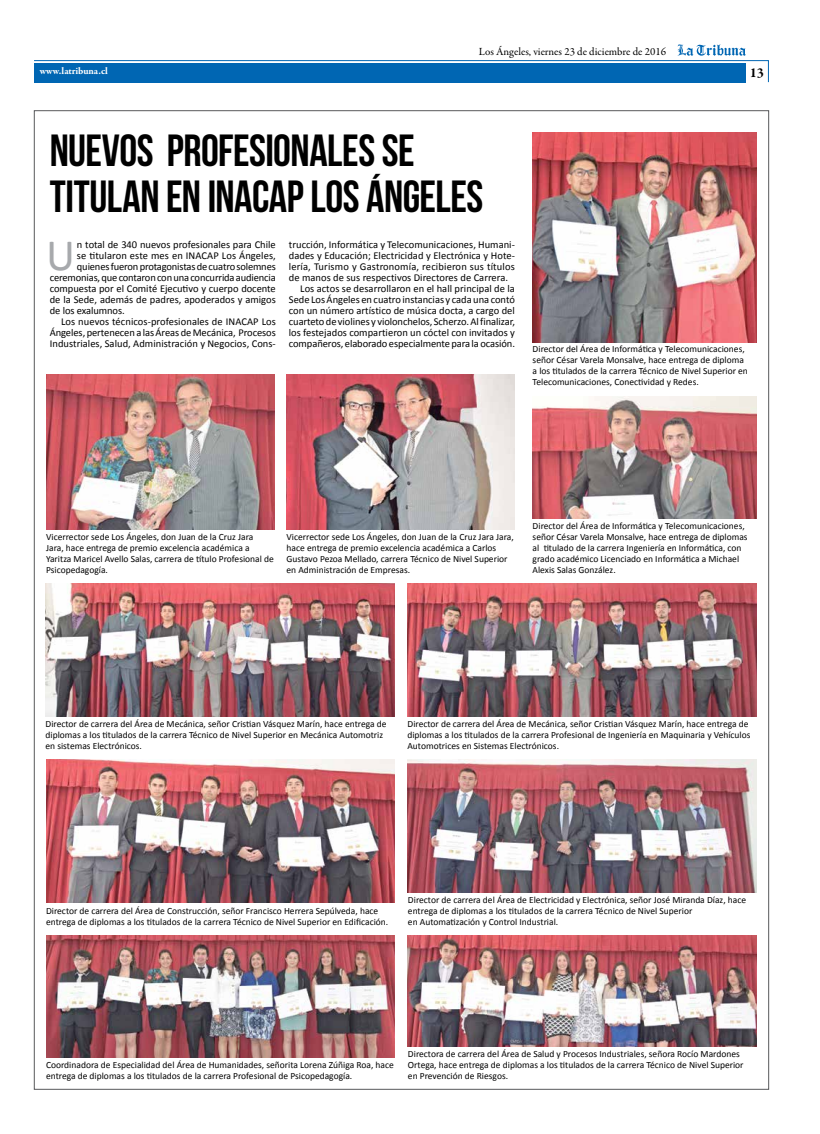
<style>
.page{position:relative;width:820px;height:1134px;background:#fff}
.page>*{position:absolute;margin:0;border:0;box-sizing:border-box;transform-origin:0 0}
.t1{font:45.2px "Calibri";color:#a7a9ac}
.t2{font:45px/46px "Bebas Neue";letter-spacing:-.01em;color:#000}
.t3{font:700 14px "Garamond Premr Pro";color:#000}
.t4{font:11px "Garamond Premr Pro";color:#000}
.t5{font:10.5px "Calibri";color:#000}
.t6{font:700 10px "Garamond Premr Pro";letter-spacing:-.005em;color:#fff}
.t7{font:9.5px/11px "Calibri";color:#000}
</style>
<div class="page">
<svg style="left:34px;top:44px;width:735px;height:39px"></svg>
<img style="left:45px;top:583px;width:350px;height:133px">
<img style="left:46px;top:759px;width:349px;height:143px">
<img style="left:46px;top:935px;width:349px;height:122px">
<img style="left:408px;top:935px;width:348px;height:111px">
<img style="left:408px;top:583px;width:348px;height:133px">
<img style="left:408px;top:759px;width:348px;height:133px">
<img style="left:532px;top:396px;width:224px;height:122px">
<img style="left:532px;top:132px;width:224px;height:210px">
<img style="left:286px;top:374px;width:228px;height:155px">
<img style="left:46px;top:374px;width:228px;height:155px">
<p class="t4" style="left:478px;top:45px;width:189px">Los Ángeles, viernes 23 de diciembre de 2016</p>
<p class="t6" style="left:40px;top:65px;width:70px">www.latribuna.cl</p>
<h3 class="t3" style="left:749px;top:64px;width:16px">13</h3>
<h2 class="t2" style="left:50px;top:127px;width:435px">NUEVOS PROFESIONALES SE<br>TITULAN EN INACAP LOS ÁNGELES</h2>
<h1 class="t1" style="left:46px;top:226px;width:30px">U</h1>
<p class="t5" style="left:77px;top:238px;width:200px">n total de 340 nuevos profesionales para Chile</p>
<p class="t5" style="left:289px;top:238px;width:227px">trucción, Informática y Telecomunicaciones, Humani-</p>
<p class="t5" style="left:289px;top:249px;width:227px">dades y Educación; Electricidad y Electrónica y Hote-</p>
<p class="t5" style="left:289px;top:260px;width:227px">lería, Turismo y Gastronomía, recibieron sus títulos</p>
<p class="t5" style="left:289px;top:271px;width:221px">de manos de sus respectivos Directores de Carrera.</p>
<p class="t5" style="left:300px;top:282px;width:216px">Los actos se desarrollaron en el hall principal de la</p>
<p class="t5" style="left:289px;top:293px;width:227px">Sede Los Ángeles en cuatro instancias y cada una contó</p>
<p class="t5" style="left:289px;top:304px;width:227px">con un número artístico de música docta, a cargo del</p>
<p class="t5" style="left:289px;top:315px;width:227px">cuarteto de violines y violonchelos, Scherzo. Al finalizar,</p>
<p class="t5" style="left:289px;top:326px;width:227px">los festejados compartieron un cóctel con invitados y</p>
<p class="t5" style="left:289px;top:337px;width:227px">compañeros, elaborado especialmente para la ocasión.</p>
<p class="t5" style="left:77px;top:249px;width:200px">se titularon este mes en INACAP Los Ángeles,</p>
<p class="t5" style="left:77px;top:260px;width:200px">quienes fueron protagonistas de cuatro solemnes</p>
<p class="t5" style="left:50px;top:271px;width:227px">ceremonias, que contaron con una concurrida audiencia</p>
<p class="t5" style="left:50px;top:282px;width:227px">compuesta por el Comité Ejecutivo y cuerpo docente</p>
<p class="t5" style="left:50px;top:293px;width:227px">de la Sede, además de padres, apoderados y amigos</p>
<p class="t5" style="left:50px;top:304px;width:76px">de los exalumnos.</p>
<p class="t5" style="left:61px;top:315px;width:216px">Los nuevos técnicos-profesionales de INACAP Los</p>
<p class="t5" style="left:50px;top:326px;width:227px">Ángeles, pertenecen a las Áreas de Mecánica, Procesos</p>
<p class="t5" style="left:50px;top:337px;width:227px">Industriales, Salud, Administración y Negocios, Cons-</p>
<p class="t7" style="left:532px;top:344px;width:217px">Director del Área de Informática y Telecomunicaciones, señor César Varela Monsalve, hace entrega de diploma a los titulados de la carrera Técnico de Nivel Superior en Telecomunicaciones, Conectividad y Redes.</p>
<p class="t7" style="left:46px;top:531px;width:229px">Vicerrector sede Los Ángeles, don Juan de la Cruz Jara<br>Jara, hace entrega de premio excelencia académica a Yaritza Maricel Avello Salas, carrera de título Profesional de Psicopedagogía.</p>
<p class="t7" style="left:286px;top:531px;width:228px">Vicerrector sede Los Ángeles, don Juan de la Cruz Jara Jara, hace entrega de premio excelencia académica a Carlos Gustavo Pezoa Mellado, carrera Técnico de Nivel Superior en Administración de Empresas.</p>
<p class="t7" style="left:532px;top:520px;width:216px">Director del Área de Informática y Telecomunicaciones, señor César Varela Monsalve, hace entrega de diplomas al titulado de la carrera Ingeniería en Informática, con grado académico Licenciado en Informática a Michael Alexis Salas González.</p>
<p class="t7" style="left:45px;top:718px;width:342px">Director de carrera del Área de Mecánica, señor Cristian Vásquez Marín, hace entrega de diplomas a los titulados de la carrera Técnico de Nivel Superior en Mecánica Automotriz en sistemas Electrónicos.</p>
<p class="t7" style="left:407px;top:718px;width:344px">Director de carrera del Área de Mecánica, señor Cristian Vásquez Marín, hace entrega de diplomas a los titulados de la carrera Profesional de Ingeniería en Maquinaria y Vehículos<br>Automotrices en Sistemas Electrónicos.</p>
<p class="t7" style="left:46px;top:905px;width:343px">Director de carrera del Área de Construcción, señor Francisco Herrera Sepúlveda, hace entrega de diplomas a los titulados de la carrera Técnico de Nivel Superior en Edificación.</p>
<p class="t7" style="left:408px;top:894px;width:339px">Director de carrera del Área de Electricidad y Electrónica, señor José Miranda Díaz, hace entrega de diplomas a los titulados de la carrera Técnico de Nivel Superior<br>en Automatización y Control Industrial.</p>
<p class="t7" style="left:46px;top:1059px;width:349px">Coordinadora de Especialidad del Área de Humanidades, señorita Lorena Zúñiga Roa, hace entrega de diplomas a los titulados de la carrera Profesional de Psicopedagogía.</p>
<p class="t7" style="left:408px;top:1048px;width:337px">Directora de carrera del Área de Salud y Procesos Industriales, señora Rocío Mardones<br>Ortega, hace entrega de diplomas a los titulados de la carrera Técnico de Nivel Superior en Prevención de Riesgos.</p>
</div>
